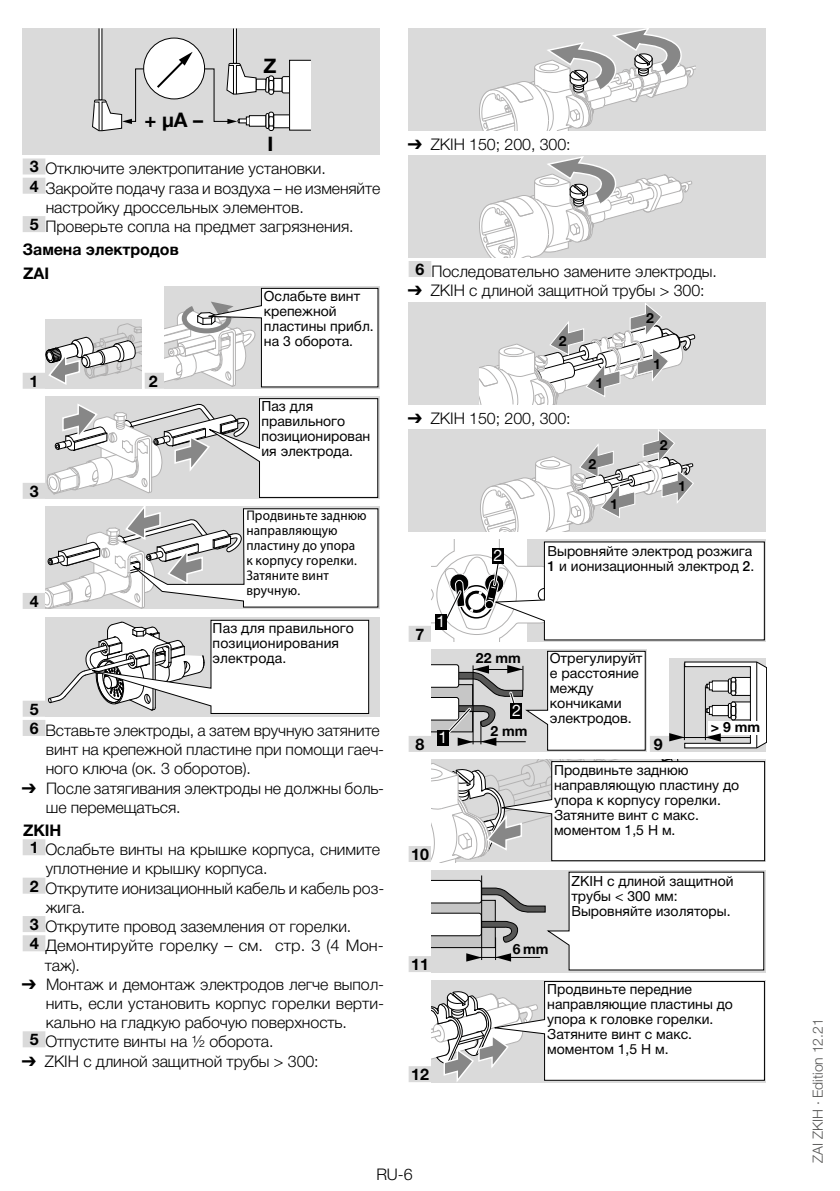
<style>
.page{position:relative;width:840px;height:1191px;background:#fff}
.page>*{position:absolute;margin:0;border:0;box-sizing:border-box;transform-origin:0 0}
.t1{font:700 20px "Helvetica Neue LT Pro";color:#000}
.t2{font:300 16px/19.2px "Helvetica Neue LT Pro";letter-spacing:-.005em;color:#000}
.t3{font:700 16px/23.2px "Helvetica Neue LT Pro";letter-spacing:-.005em;color:#000}
.t4{font:16px "Helvetica Neue LT Pro";color:#fff}
.t5{font:14px/15px "Helvetica Neue LT Pro";color:#000}
.t6{font:14px/15px "Myriad Pro";letter-spacing:.01em;color:#000;scale:.95 1}
.t7{font:300 14px "Helvetica Neue LT Pro";letter-spacing:-.005em;color:#575756}
.t8{font:700 14px "Helvetica Neue";letter-spacing:-.005em;color:#000}
.t9{font:700 14px "Helvetica Neue LT Pro";color:#000}
.s1{font-family:"Helvetica Neue"}
.s2{font-weight:700}
.s3{font-family:"Arial Unicode MS";font-weight:400}
.s4{font-weight:500}
</style>
<div class="page">
<div style="left:23px;top:158px;width:22px;height:16px;background:#dadada"></div>
<div style="left:23px;top:178px;width:22px;height:16px;background:#dadada"></div>
<div style="left:23px;top:216px;width:22px;height:16px;background:#dadada"></div>
<div style="left:23px;top:373px;width:22px;height:16px;background:#dadada"></div>
<div style="left:145px;top:373px;width:19px;height:16px;background:#dadada"></div>
<div style="left:23px;top:483px;width:22px;height:16px;background:#dadada"></div>
<div style="left:23px;top:593px;width:22px;height:16px;background:#dadada"></div>
<div style="left:23px;top:700px;width:22px;height:16px;background:#dadada"></div>
<div style="left:23px;top:720px;width:22px;height:16px;background:#dadada"></div>
<div style="left:23px;top:839px;width:22px;height:16px;background:#dadada"></div>
<div style="left:23px;top:877px;width:22px;height:16px;background:#dadada"></div>
<div style="left:23px;top:916px;width:22px;height:16px;background:#dadada"></div>
<div style="left:23px;top:935px;width:22px;height:16px;background:#dadada"></div>
<div style="left:23px;top:1031px;width:22px;height:16px;background:#dadada"></div>
<div style="left:23px;top:28px;width:357px;height:127px;background:#dadada"></div>
<div style="left:256px;top:79px;width:10px;height:11px;background:#fff"></div>
<div style="left:255px;top:79px;width:11px;height:11px;border:1px solid #000"></div>
<div style="left:144px;top:38px;width:60px;height:61px;background:#fff;border-radius:50%"></div>
<svg style="left:98px;top:28px;width:4px;height:24px"></svg>
<svg style="left:233px;top:28px;width:4px;height:24px"></svg>
<div style="left:273px;top:78px;width:9px;height:13px;background:#fff"></div>
<div style="left:273px;top:78px;width:9px;height:14px;border:1px solid #000"></div>
<div style="left:249px;top:116px;width:17px;height:10px;background:#fff"></div>
<div style="left:249px;top:115px;width:17px;height:12px;border:1px solid #000"></div>
<div style="left:273px;top:115px;width:16px;height:13px;background:#fff"></div>
<svg style="left:281px;top:76px;width:8px;height:18px"></svg>
<div style="left:289px;top:60px;width:22px;height:70px;background:#fff"></div>
<div style="left:289px;top:60px;width:22px;height:71px;border:1px solid #000"></div>
<svg style="left:92px;top:52px;width:165px;height:80px"></svg>
<svg style="left:264px;top:75px;width:10px;height:56px"></svg>
<div style="left:45px;top:320px;width:97px;height:69px;background:#dadada"></div>
<svg style="left:45px;top:323px;width:97px;height:62px"></svg>
<svg style="left:164px;top:287px;width:215px;height:101px"></svg>
<svg style="left:46px;top:398px;width:332px;height:101px"></svg>
<svg style="left:45px;top:507px;width:334px;height:102px"></svg>
<div style="left:45px;top:617px;width:335px;height:99px;background:#dadada"></div>
<svg style="left:48px;top:619px;width:321px;height:95px"></svg>
<div style="left:408px;top:261px;width:23px;height:16px;background:#dadada"></div>
<div style="left:408px;top:626px;width:23px;height:16px;background:#dadada"></div>
<div style="left:408px;top:736px;width:23px;height:16px;background:#dadada"></div>
<div style="left:649px;top:736px;width:20px;height:16px;background:#dadada"></div>
<div style="left:408px;top:846px;width:23px;height:16px;background:#dadada"></div>
<div style="left:408px;top:956px;width:23px;height:16px;background:#dadada"></div>
<div style="left:408px;top:1066px;width:23px;height:16px;background:#dadada"></div>
<div style="left:408px;top:28px;width:357px;height:102px;background:#dadada"></div>
<svg style="left:479px;top:28px;width:215px;height:103px"></svg>
<div style="left:408px;top:156px;width:357px;height:102px;background:#dadada"></div>
<svg style="left:479px;top:156px;width:213px;height:102px"></svg>
<div style="left:408px;top:302px;width:357px;height:102px;background:#dadada"></div>
<svg style="left:479px;top:303px;width:215px;height:102px"></svg>
<div style="left:408px;top:429px;width:357px;height:103px;background:#dadada"></div>
<svg style="left:480px;top:429px;width:214px;height:103px"></svg>
<svg style="left:431px;top:540px;width:333px;height:102px"></svg>
<svg style="left:431px;top:650px;width:215px;height:101px"></svg>
<div style="left:669px;top:658px;width:96px;height:94px;background:#dadada"></div>
<hr style="left:765px;top:667px;width:1px;height:75px;background:#000">
<svg style="left:669px;top:661px;width:96px;height:88px"></svg>
<svg style="left:431px;top:760px;width:334px;height:102px"></svg>
<div style="left:431px;top:870px;width:334px;height:102px;background:#dadada"></div>
<svg style="left:431px;top:871px;width:333px;height:100px"></svg>
<svg style="left:431px;top:980px;width:334px;height:102px"></svg>
<p class="t1" style="left:144px;top:108px;width:60px">+ μ<span class="s1">A</span> –</p>
<p class="t1" style="left:263px;top:54px;width:14px">Z</p>
<p class="t1" style="left:267px;top:131px;width:7px">I</p>
<p class="t2" style="left:30px;top:159px;width:297px"><span class="s2">3</span> Отключите электропитание установки.</p>
<p class="t2" style="left:30px;top:178px;width:352px"><span class="s2">4</span> Закройте подачу газа и воздуха – не изменяйте</p>
<p class="t2" style="left:46px;top:197px;width:259px">настройку дроссельных элементов.</p>
<p class="t2" style="left:30px;top:216px;width:325px"><span class="s2">5</span> Проверьте сопла на предмет загрязнения.</p>
<p class="t3" style="left:23px;top:238px;width:157px">Замена электродов<br>ZAI</p>
<p class="t3" style="left:30px;top:369px;width:10px">1</p>
<p class="t3" style="left:149px;top:369px;width:10px">2</p>
<p class="t3" style="left:30px;top:479px;width:10px">3</p>
<p class="t3" style="left:30px;top:589px;width:10px">4</p>
<p class="t3" style="left:30px;top:697px;width:10px">5</p>
<p class="t5" style="left:264px;top:288px;width:111px">Ослабьте винт крепежной пластины прибл. на 3 оборота.</p>
<p class="t5" style="left:261px;top:399px;width:110px">Паз для правильного позиционирован ия электрода.</p>
<p class="t6" style="left:246px;top:507px;width:128px">Продвиньте заднюю направляющую пластину до упора<br>к корпусу горелки.<br>Затяните винт вручную.</p>
<p class="t5" style="left:212px;top:620px;width:143px">Паз для правильного позиционирования электрода.</p>
<p class="t2" style="left:46px;top:720px;width:340px;text-indent:-16px"><span class="s2">6</span> Вставьте электроды, а затем вручную затяните винт на крепежной пластине при помощи гаеч&shy;ного ключа (ок. 3 оборотов).</p>
<p class="t2" style="left:46px;top:778px;width:340px;text-indent:-24px"><span class="s3">➔</span> После затягивания электроды не должны боль&shy;ше перемещаться.</p>
<p class="t3" style="left:23px;top:818px;width:40px">ZKIH</p>
<p class="t2" style="left:30px;top:839px;width:352px"><span class="s2">1</span> Ослабьте винты на крышке корпуса, снимите</p>
<p class="t2" style="left:46px;top:859px;width:223px">уплотнение и крышку корпуса.</p>
<p class="t2" style="left:30px;top:878px;width:356px"><span class="s2">2</span> Открутите ионизационный кабель и кабель роз-</p>
<p class="t2" style="left:46px;top:897px;width:41px">жига.</p>
<p class="t2" style="left:30px;top:916px;width:323px"><span class="s2">3</span> Открутите провод заземления от горелки.</p>
<p class="t2" style="left:30px;top:935px;width:355px"><span class="s2">4</span> Демонтируйте горелку – см. стр. 3 (4 Мон-</p>
<p class="t2" style="left:45px;top:955px;width:37px">таж).</p>
<p class="t2" style="left:22px;top:974px;width:363px"><span class="s3">➔</span> Монтаж и демонтаж электродов легче выпол-</p>
<p class="t2" style="left:46px;top:993px;width:340px">нить, если установить корпус горелки верти-</p>
<p class="t2" style="left:46px;top:1012px;width:302px">кально на гладкую рабочую поверхность.</p>
<p class="t2" style="left:30px;top:1031px;width:245px"><span class="s2">5</span> Отпустите винты на ½ оборота.</p>
<p class="t2" style="left:22px;top:1051px;width:298px"><span class="s3">➔</span> ZKIH с длиной защитной трубы &gt; 300:</p>
<p class="t2" style="left:407px;top:134px;width:164px"><span class="s3">➔</span> ZKIH 150; 200, 300:</p>
<p class="t2" style="left:415px;top:261px;width:302px"><span class="s2">6</span> Последовательно замените электроды.</p>
<p class="t2" style="left:407px;top:280px;width:298px"><span class="s3">➔</span> ZKIH с длиной защитной трубы &gt; 300:</p>
<p class="t9" style="left:558px;top:332px;width:9px">2</p>
<p class="t2" style="left:407px;top:408px;width:164px"><span class="s3">➔</span> ZKIH 150; 200, 300:</p>
<p class="t9" style="left:595px;top:374px;width:9px">1</p>
<p class="t9" style="left:588px;top:455px;width:9px">2</p>
<p class="t9" style="left:610px;top:495px;width:9px">1</p>
<p class="t9" style="left:645px;top:309px;width:9px">2</p>
<p class="t9" style="left:653px;top:355px;width:9px">1</p>
<p class="t9" style="left:659px;top:436px;width:9px">2</p>
<p class="t9" style="left:677px;top:477px;width:9px">1</p>
<p class="t3" style="left:415px;top:622px;width:10px">7</p>
<p class="t4" style="left:436px;top:612px;width:10px">1</p>
<p class="t3" style="left:415px;top:732px;width:10px">8</p>
<p class="t4" style="left:438px;top:728px;width:10px">1</p>
<p class="t3" style="left:411px;top:842px;width:19px">10</p>
<p class="t3" style="left:411px;top:952px;width:19px">11</p>
<p class="t3" style="left:411px;top:1062px;width:19px">12</p>
<p class="t4" style="left:493px;top:546px;width:10px">2</p>
<p class="t5" style="left:547px;top:543px;width:208px">Выровняйте электрод розжига<br><span class="s4">1</span> и ионизационный электрод <span class="s4">2</span>.</p>
<p class="t8" style="left:475px;top:647px;width:46px">22 mm</p>
<p class="t4" style="left:511px;top:701px;width:10px">2</p>
<p class="t8" style="left:490px;top:720px;width:39px">2 mm</p>
<p class="t5" style="left:549px;top:651px;width:94px">Отрегулируйт е расстояние между кончиками электродов.</p>
<p class="t3" style="left:653px;top:732px;width:10px">9</p>
<p class="t8" style="left:710px;top:716px;width:51px">&gt; 9 mm</p>
<p class="t5" style="left:553px;top:762px;width:186px">Продвиньте заднюю направляющую пластину до упора к корпусу горелки.<br>Затяните винт с макс. моментом 1,5 Н м.</p>
<p class="t5" style="left:571px;top:873px;width:163px">ZKIH с длиной защитной трубы &lt; 300 мм:<br>Выровняйте изоляторы.</p>
<p class="t8" style="left:512px;top:938px;width:37px">6mm</p>
<p class="t5" style="left:547px;top:981px;width:187px">Продвиньте передние направляющие пластины до упора к головке горелки.<br>Затяните винт с макс. моментом 1,5 Н м.</p>
<p class="t2" style="left:376px;top:1164px;width:38px">RU-6</p>
<p class="t7" style="left:809px;top:1162px;width:145px;rotate:-90deg">ZAI ZKIH · Edition 12.21</p>
</div>
